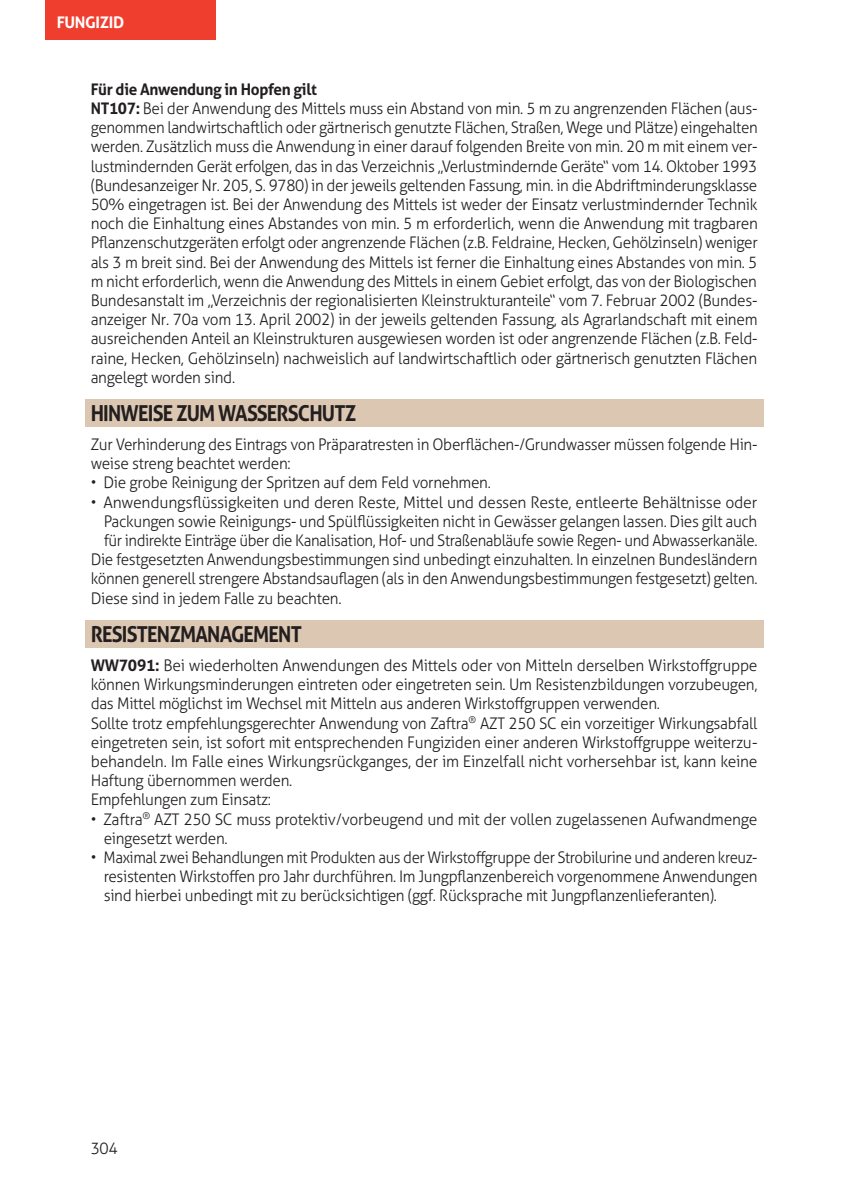
<style>
.page{position:relative;width:842px;height:1191px;background:#fff}
.page>*{position:absolute;margin:0;border:0;box-sizing:border-box;transform-origin:0 0}
.t1{font:700 22px "Aller";letter-spacing:-.04em;color:#231f20;scale:.9 1}
.t2{font:300 16px/19.2px "Aller";letter-spacing:-.02em;color:#231f20;scale:.96 1}
.t3{font:300 16px/19.2px "Aller";letter-spacing:-.02em;color:#231f20}
.t4{font:300 16px "Aller";letter-spacing:-.02em;color:#231f20;scale:.95 1}
.t5{font:300 16px "Aller";letter-spacing:-.02em;color:#231f20;scale:.94 1}
.t6{font:700 16px "Aller";letter-spacing:-.02em;color:#fff}
.s1{font-weight:700}
</style>
<div class="page">
<div style="left:45px;top:0;width:170px;height:40px;background:#ef3e2e"></div>
<div style="left:85px;top:399px;width:678px;height:27px;background:#dcc8b2"></div>
<div style="left:85px;top:620px;width:678px;height:27px;background:#dcc8b2"></div>
<p class="t6" style="left:57px;top:13px;width:69px">FUNGIZID</p>
<p class="t2" style="left:91px;top:79px;width:696px"><span class="s1">Für die Anwendung in Hopfen gilt<br>NT107:</span> Bei der Anwendung des Mittels muss ein Abstand von min. 5 m zu angrenzenden Flächen (aus&shy;genommen landwirtschaftlich oder gärtnerisch genutzte Flächen, Straßen, Wege und Plätze) eingehalten werden. Zusätzlich muss die Anwendung in einer darauf folgenden Breite von min. 20 m mit einem ver&shy;lustmindernden Gerät erfolgen, das in das Verzeichnis „Verlustmindernde Geräte“ vom 14. Oktober 1993 (Bundesanzeiger Nr. 205, S. 9780) in der jeweils geltenden Fassung, min. in die Abdriftminderungsklasse 50% eingetragen ist. Bei der Anwendung des Mittels ist weder der Einsatz verlustmindernder Technik noch die Einhaltung eines Abstandes von min. 5 m erforderlich, wenn die Anwendung mit tragbaren Pflanzenschutzgeräten erfolgt oder angrenzende Flächen (z.B. Feldraine, Hecken, Gehölzinseln) weniger als 3 m breit sind. Bei der Anwendung des Mittels ist ferner die Einhaltung eines Abstandes von min. 5 m nicht erforderlich, wenn die Anwendung des Mittels in einem Gebiet erfolgt, das von der Biologischen Bundesanstalt im „Verzeichnis der regionalisierten Kleinstrukturanteile“ vom 7. Februar 2002 (Bundes&shy;anzeiger Nr. 70a vom 13. April 2002) in der jeweils geltenden Fassung, als Agrarlandschaft mit einem ausreichenden Anteil an Kleinstrukturen ausgewiesen worden ist oder angrenzende Flächen (z.B. Feld&shy;raine, Hecken, Gehölzinseln) nachweislich auf landwirtschaftlich oder gärtnerisch genutzten Flächen angelegt worden sind.</p>
<h1 class="t1" style="left:91px;top:400px;width:297px">HINWEISE ZUM WASSERSCHUTZ</h1>
<p class="t2" style="left:91px;top:435px;width:696px">Zur Verhinderung des Eintrags von Präparatresten in Oberflächen-/Grundwasser müssen folgende Hin&shy;weise streng beachtet werden:</p>
<p class="t2" style="left:91px;top:473px;width:418px">• Die grobe Reinigung der Spritzen auf dem Feld vornehmen.</p>
<p class="t2" style="left:91px;top:492px;width:696px">• Anwendungsflüssigkeiten und deren Reste, Mittel und dessen Reste, entleerte Behältnisse oder</p>
<p class="t2" style="left:104px;top:511px;width:682px">Packungen sowie Reinigungs- und Spülflüssigkeiten nicht in Gewässer gelangen lassen. Dies gilt auch</p>
<p class="t5" style="left:104px;top:531px;width:697px">für indirekte Einträge über die Kanalisation, Hof- und Straßenabläufe sowie Regen- und Abwasserkanäle.</p>
<p class="t4" style="left:91px;top:550px;width:703px">Die festgesetzten Anwendungsbestimmungen sind unbedingt einzuhalten. In einzelnen Bundesländern</p>
<p class="t4" style="left:91px;top:569px;width:703px">können generell strengere Abstandsauflagen (als in den Anwendungsbestimmungen festgesetzt) gelten.</p>
<p class="t2" style="left:91px;top:588px;width:263px">Diese sind in jedem Falle zu beachten.</p>
<h1 class="t1" style="left:91px;top:620px;width:236px">RESISTENZMANAGEMENT</h1>
<p class="t3" style="left:91px;top:655px;width:668px"><span class="s1">WW7091:</span> Bei wiederholten Anwendungen des Mittels oder von Mitteln derselben Wirkstoffgruppe können Wirkungsminderungen eintreten oder eingetreten sein. Um Resistenzbildungen vorzubeugen, das Mittel möglichst im Wechsel mit Mitteln aus anderen Wirkstoffgruppen verwenden.<br>Sollte trotz empfehlungsgerechter Anwendung von Zaftra<sup>®</sup> AZT 250 SC ein vorzeitiger Wirkungsabfall eingetreten sein, ist sofort mit entsprechenden Fungiziden einer anderen Wirkstoffgruppe weiterzu&shy;behandeln. Im Falle eines Wirkungsrückganges, der im Einzelfall nicht vorhersehbar ist, kann keine Haftung übernommen werden.<br>Empfehlungen zum Einsatz:</p>
<p class="t2" style="left:104px;top:809px;width:682px;text-indent:-13px">• Zaftra<sup>®</sup> AZT 250 SC muss protektiv/vorbeugend und mit der vollen zugelassenen Aufwandmenge eingesetzt werden.</p>
<p class="t2" style="left:104px;top:847px;width:682px;text-align:justify;text-indent:-13px">• Maximal zwei Behandlungen mit Produkten aus der Wirkstoffgruppe der Strobilurine und anderen kreuz&shy;resistenten Wirkstoffen pro Jahr durchführen. Im Jungpflanzenbereich vorgenommene Anwendungen sind hierbei unbedingt mit zu berücksichtigen (ggf. Rücksprache mit Jungpflanzenlieferanten).</p>
<p class="t2" style="left:91px;top:1139px;width:30px">304</p>
</div>
